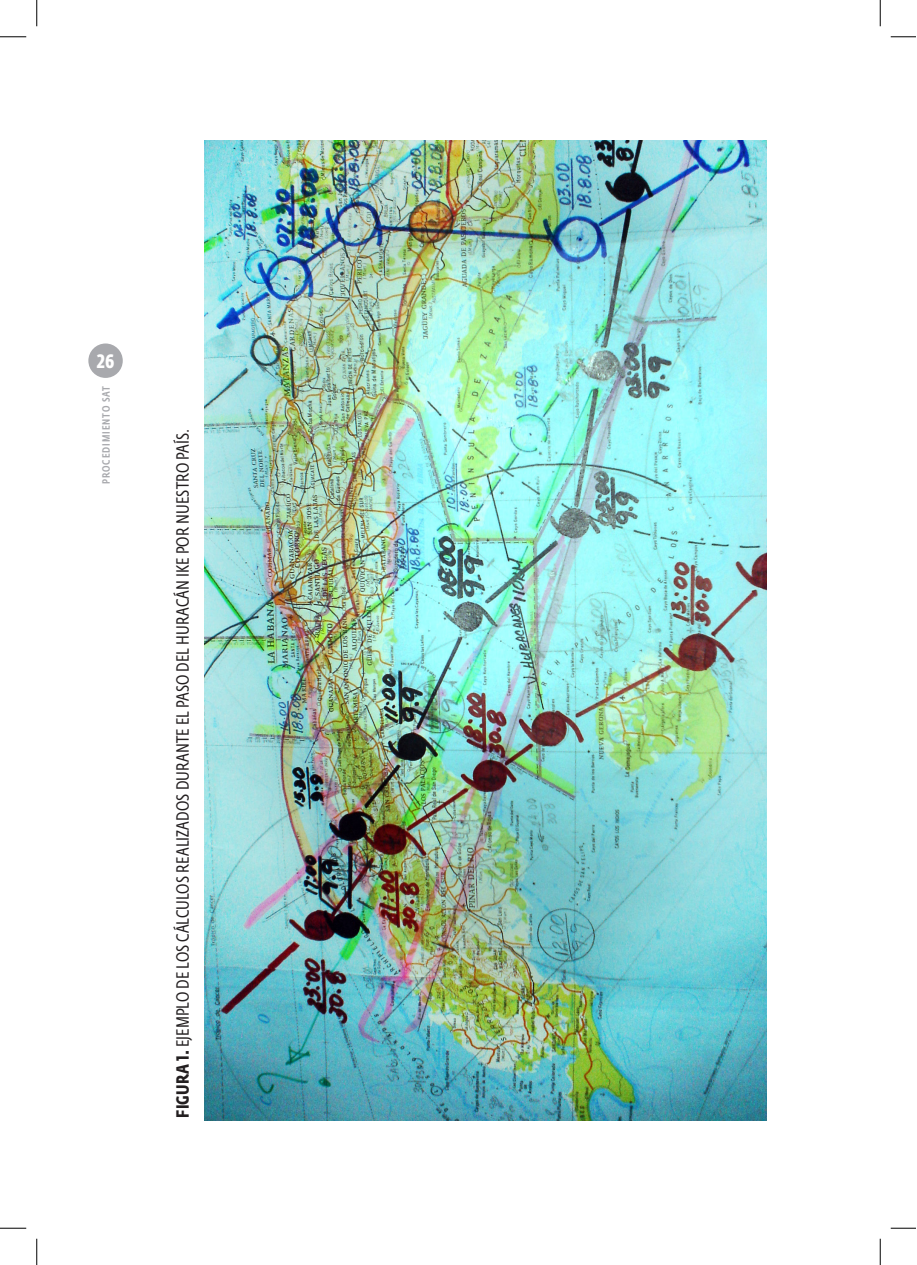
<style>
.page{position:relative;width:917px;height:1265px;background:#fff}
.page>*{position:absolute;margin:0;border:0;box-sizing:border-box;transform-origin:0 0}
.t1{font:700 19.25px "Fedra Sans Cond Std";color:#fff}
.t2{font:17.5px "Fedra Sans Cond Std";letter-spacing:.01em;color:#231f20}
.t3{font:500 10.5px "Fedra Sans Cond Std";letter-spacing:.09em;color:#a8a9ad}
.s1{font-weight:700}
</style>
<div class="page">
<div style="left:88px;top:343px;width:35px;height:35px;background:#a8a9ad;border-radius:50%"></div>
<img style="left:205px;top:140px;width:561px;height:979px">
<svg style="left:0;top:36px;width:26px;height:1px"></svg>
<svg style="left:891px;top:36px;width:24px;height:1px"></svg>
<svg style="left:0;top:1227px;width:26px;height:1px"></svg>
<svg style="left:891px;top:1227px;width:24px;height:1px"></svg>
<svg style="left:36px;top:1px;width:1px;height:25px"></svg>
<svg style="left:36px;top:1238px;width:1px;height:26px"></svg>
<svg style="left:880px;top:1px;width:1px;height:25px"></svg>
<svg style="left:880px;top:1238px;width:1px;height:26px"></svg>
<p class="t1" style="left:97px;top:349px;width:19px">26</p>
<p class="t3" style="left:100px;top:484px;width:100px;rotate:-90deg">PROCEDIMIENTO SAT</p>
<p class="t2" style="left:172px;top:1117px;width:689px;rotate:-90deg"><span class="s1">FIGURA 1.</span> EJEMPLO DE LOS CÁLCULOS REALIZADOS DURANTE EL PASO DEL HURACÁN IKE POR NUESTRO PAÍS.</p>
</div>
